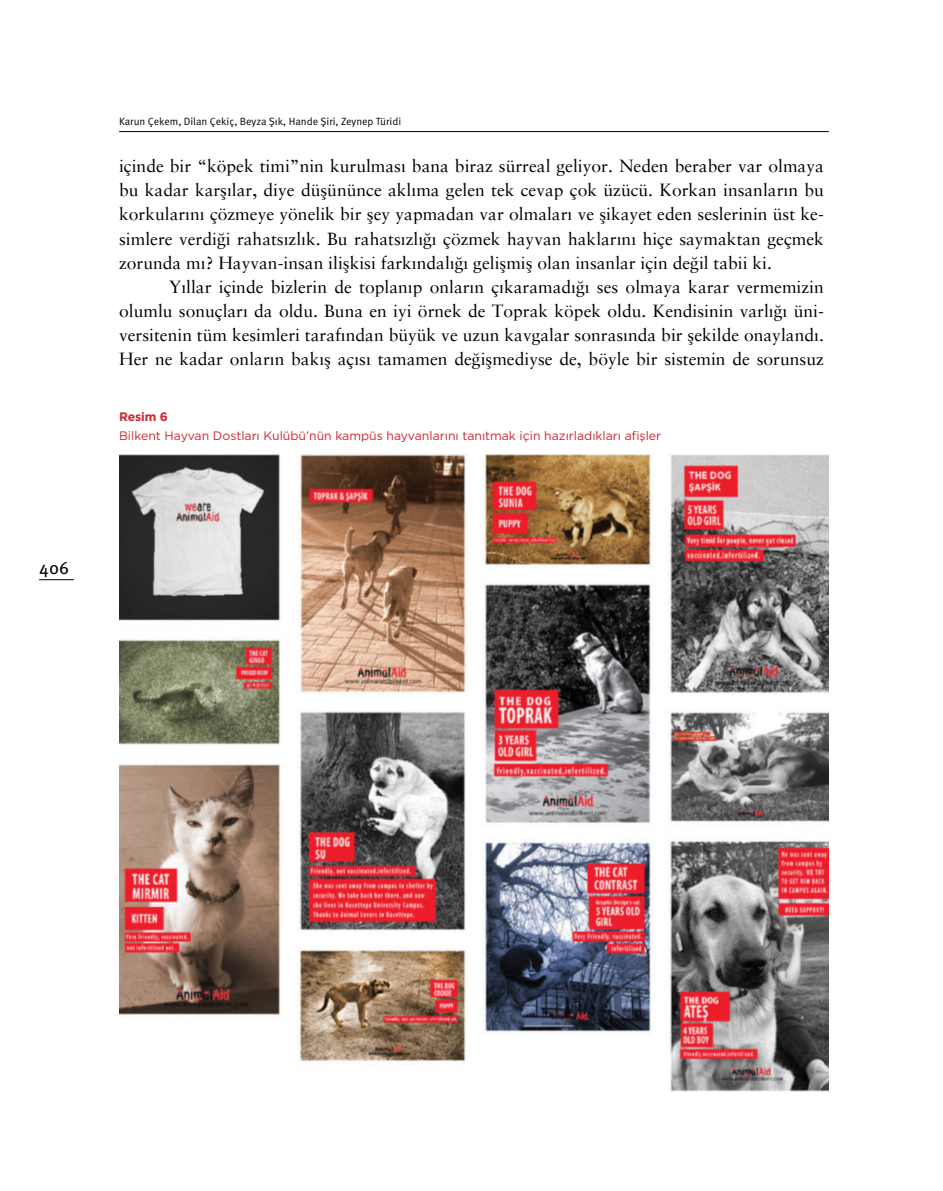
<style>
.page{position:relative;width:943px;height:1191px;background:#fff}
.page>*{position:absolute;margin:0;border:0;box-sizing:border-box;transform-origin:0 0}
.t1{font:17.5px/24.2px "Sabon TR";color:#000;text-align:justify}
.t2{font:17.5px "Meta Pro";color:#000}
.t3{font:12.25px "Gotham";color:#d2232a}
.t4{font:700 12.25px "Gotham";letter-spacing:-.01em;color:#d2232a}
.t5{font:10.5px "Meta Pro";color:#000}
</style>
<div class="page">
<hr style="left:119px;top:131px;width:709px;height:1px;background:#000">
<hr style="left:39px;top:579px;width:35px;height:1px;background:#000">
<img style="left:119px;top:455px;width:709px;height:636px">
<p class="t2" style="left:39px;top:557px;width:31px">406</p>
<p class="t5" style="left:119px;top:115px;width:283px">Karun Çekem, Dilan Çekiç, Beyza Şık, Hande Şiri, Zeynep Türidi</p>
<p class="t1" style="left:119px;top:154px;width:706px">içinde bir “köpek timi”nin kurulması bana biraz sürreal geliyor. Neden beraber var olmaya bu kadar karşılar, diye düşününce aklıma gelen tek cevap çok üzücü. Korkan insanların bu korkularını çözmeye yönelik bir şey yapmadan var olmaları ve şikayet eden seslerinin üst ke&shy;simlere verdiği rahatsızlık. Bu rahatsızlığı çözmek hayvan haklarını hiçe saymaktan geçmek zorunda mı? Hayvan-insan ilişkisi farkındalığı gelişmiş olan insanlar için değil tabii ki.</p>
<p class="t1" style="left:119px;top:275px;width:706px;text-indent:50px">Yıllar içinde bizlerin de toplanıp onların çıkaramadığı ses olmaya karar vermemizin olumlu sonuçları da oldu. Buna en iyi örnek de Toprak köpek oldu. Kendisinin varlığı üni&shy;versitenin tüm kesimleri tarafından büyük ve uzun kavgalar sonrasında bir şekilde onaylandı.<br>Her ne kadar onların bakış açısı tamamen değişmediyse de, böyle bir sistemin de sorunsuz</p>
<p class="t4" style="left:119px;top:408px;width:50px">Resim 6</p>
<p class="t3" style="left:119px;top:428px;width:543px">Bilkent Hayvan Dostları Kulübü’nün kampüs hayvanlarını tanıtmak için hazırladıkları afişler</p>
</div>
